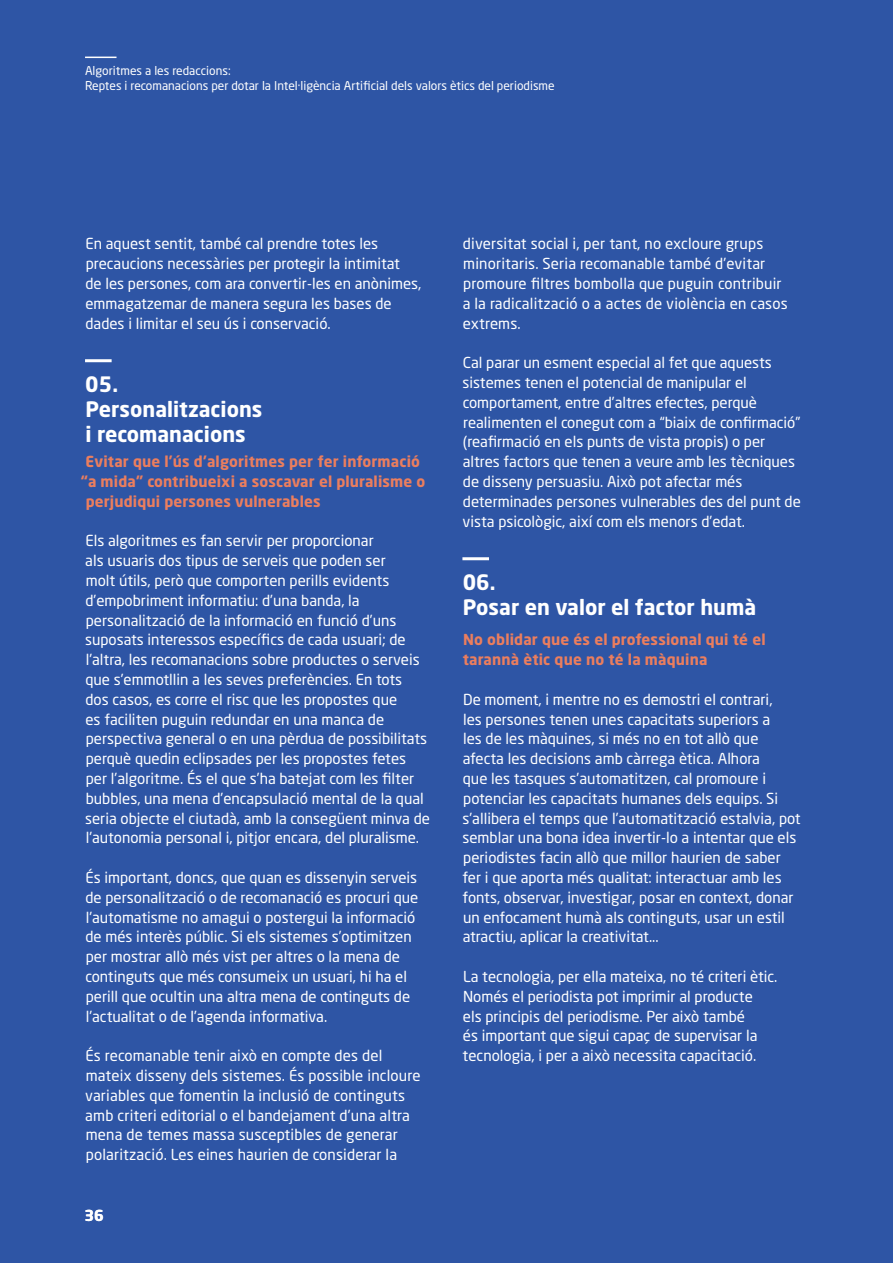
<style>
.page{position:relative;width:893px;height:1263px;background:#2e55a5}
.page>*{position:absolute;margin:0;border:0;box-sizing:border-box;transform-origin:0 0}
.t1{font:700 21px/25.2px "Neo Sans Std";color:#fff}
.t2{font:15px/19.8px "Neo Sans Std";color:#fff}
.t3{font:700 15px/19.8px "Neo Sans Std";letter-spacing:.01em;color:#eb7e5e}
.t4{font:700 15px "Neo Sans Std";color:#fff}
.t5{font:12px/15px "Neo Sans Std";color:#fff}
</style>
<div class="page">
<hr style="left:85px;top:57px;width:32px;height:1px;background:#fff">
<hr style="left:85px;top:359px;width:27px;height:3px;background:#fff">
<hr style="left:462px;top:557px;width:27px;height:3px;background:#fff">
<p class="t5" style="left:85px;top:63px;width:471px">Algoritmes a les redaccions:<br>Reptes i recomanacions per dotar la Intel·ligència Artificial dels valors ètics del periodisme</p>
<p class="t2" style="left:85px;top:234px;width:337px">En aquest sentit, també cal prendre totes les precaucions necessàries per protegir la intimitat<br>de les persones, com ara convertir-les en anònimes, emmagatzemar de manera segura les bases de dades i limitar el seu ús i conservació.</p>
<h1 class="t1" style="left:85px;top:371px;width:179px">05.<br>Personalitzacions i recomanacions</h1>
<p class="t3" style="left:86px;top:451px;width:336px">Evitar que l’ús d’algoritmes per fer informació</p>
<p class="t3" style="left:81px;top:471px;width:346px">“a mida” contribueixi a soscavar el pluralisme o</p>
<p class="t3" style="left:86px;top:491px;width:236px">perjudiqui persones vulnerables</p>
<p class="t2" style="left:85px;top:531px;width:346px">Els algoritmes es fan servir per proporcionar<br>als usuaris dos tipus de serveis que poden ser<br>molt útils, però que comporten perills evidents d’empobriment informatiu: d’una banda, la personalització de la informació en funció d’uns suposats interessos específics de cada usuari; de l’altra, les recomanacions sobre productes o serveis que s’emmotllin a les seves preferències. En tots<br>dos casos, es corre el risc que les propostes que<br>es faciliten puguin redundar en una manca de perspectiva general o en una pèrdua de possibilitats perquè quedin eclipsades per les propostes fetes per l’algoritme. És el que s’ha batejat com les filter bubbles, una mena d’encapsulació mental de la qual seria objecte el ciutadà, amb la consegüent minva de l’autonomia personal i, pitjor encara, del pluralisme.</p>
<p class="t2" style="left:85px;top:867px;width:334px">És important, doncs, que quan es dissenyin serveis de personalització o de recomanació es procuri que l’automatisme no amagui o postergui la informació de més interès públic. Si els sistemes s’optimitzen per mostrar allò més vist per altres o la mena de continguts que més consumeix un usuari, hi ha el perill que ocultin una altra mena de continguts de l’actualitat o de l’agenda informativa.</p>
<p class="t2" style="left:85px;top:1045px;width:337px">És recomanable tenir això en compte des del mateix disseny dels sistemes. És possible incloure variables que fomentin la inclusió de continguts amb criteri editorial o el bandejament d’una altra mena de temes massa susceptibles de generar polarització. Les eines haurien de considerar la</p>
<p class="t4" style="left:84px;top:1206px;width:21px">36</p>
<p class="t2" style="left:463px;top:234px;width:327px">diversitat social i, per tant, no excloure grups minoritaris. Seria recomanable també d’evitar promoure filtres bombolla que puguin contribuir a la radicalització o a actes de violència en casos extrems.</p>
<p class="t2" style="left:462px;top:352px;width:340px">Cal parar un esment especial al fet que aquests sistemes tenen el potencial de manipular el comportament, entre d’altres efectes, perquè realimenten el conegut com a “biaix de confirmació” (reafirmació en els punts de vista propis) o per altres factors que tenen a veure amb les tècniques de disseny persuasiu. Això pot afectar més determinades persones vulnerables des del punt de vista psicològic, així com els menors d’edat.</p>
<h1 class="t1" style="left:463px;top:569px;width:295px">06.<br>Posar en valor el factor humà</h1>
<p class="t3" style="left:463px;top:629px;width:304px">No oblidar que és el professional qui té el tarannà ètic que no té la màquina</p>
<p class="t2" style="left:462px;top:689px;width:340px">De moment, i mentre no es demostri el contrari,<br>les persones tenen unes capacitats superiors a<br>les de les màquines, si més no en tot allò que afecta les decisions amb càrrega ètica. Alhora<br>que les tasques s’automatitzen, cal promoure i potenciar les capacitats humanes dels equips. Si s’allibera el temps que l’automatització estalvia, pot semblar una bona idea invertir-lo a intentar que els periodistes facin allò que millor haurien de saber fer i que aporta més qualitat: interactuar amb les fonts, observar, investigar, posar en context, donar un enfocament humà als continguts, usar un estil atractiu, aplicar la creativitat...</p>
<p class="t2" style="left:463px;top:966px;width:316px">La tecnologia, per ella mateixa, no té criteri ètic.<br>Només el periodista pot imprimir al producte<br>els principis del periodisme. Per això també<br>és important que sigui capaç de supervisar la tecnologia, i per a això necessita capacitació.</p>
</div>
